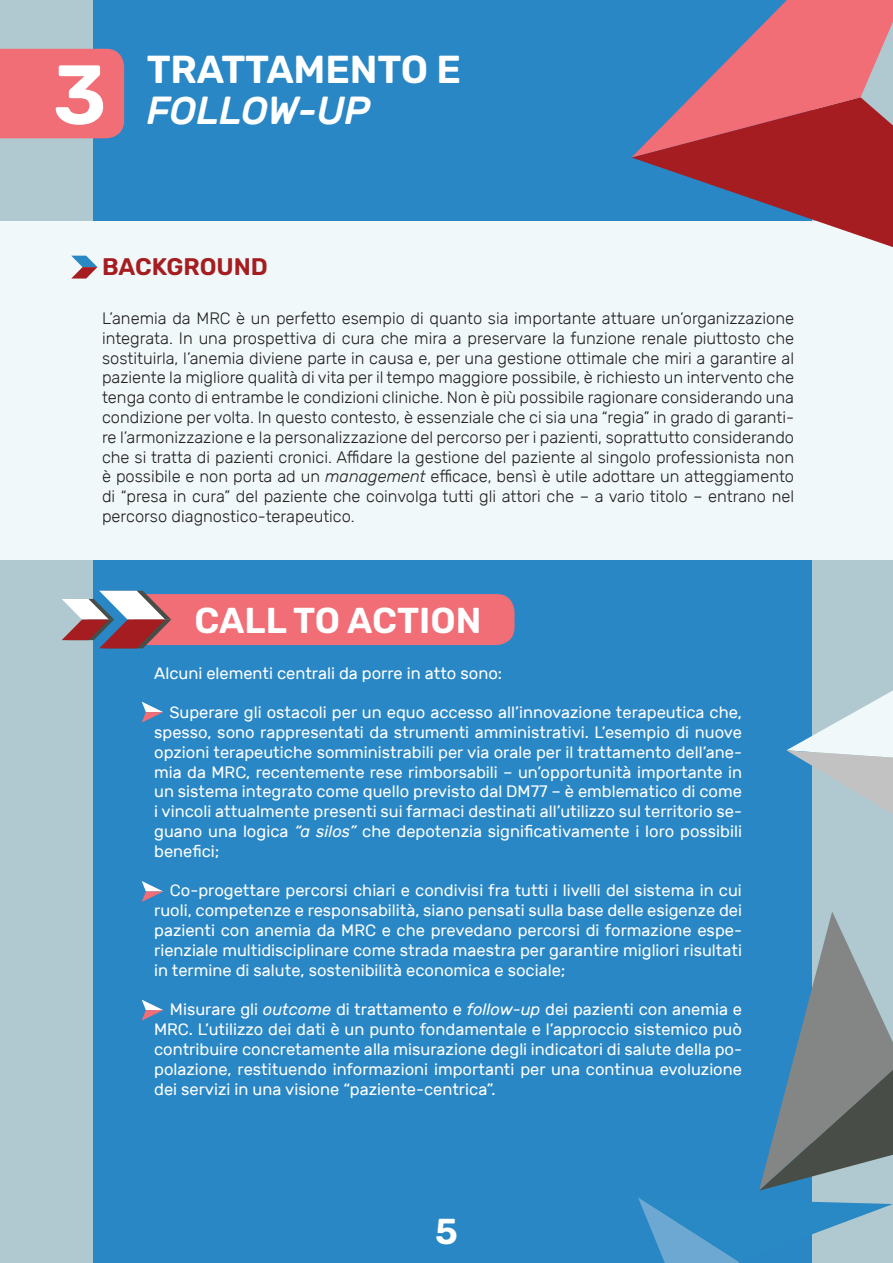
<style>
.page{position:relative;width:893px;height:1263px;background:#b0c9d0}
.page>*{position:absolute;margin:0;border:0;box-sizing:border-box;transform-origin:0 0}
.t1{font:600 83.7px "Rubik";color:#fff}
.t2{font:600 39px "Rubik";letter-spacing:-.005em;color:#fff}
.t3{font:italic 500 39px "Rubik";letter-spacing:-.01em;color:#fff}
.t4{font:600 36px "Rubik";color:#fff}
.t5{font:italic 500 24px "Rubik";color:#fff}
.t6{font:600 24px "Rubik";color:#a51d20}
.t7{font:16.5px/19.8px "Rubik";color:#fff;text-align:justify}
.t8{font:300 16.5px/19.8px "Rubik";color:#231f20;text-align:justify}
.s1{font-style:italic}
</style>
<div class="page">
<div style="left:94px;top:0;width:718px;height:1263px;background:#2987c5"></div>
<div style="left:0;top:221px;width:893px;height:338px;background:#f0f8f9"></div>
<svg style="left:631px;top:0;width:262px;height:247px"></svg>
<svg style="left:638px;top:1197px;width:255px;height:66px"></svg>
<svg style="left:759px;top:912px;width:134px;height:279px"></svg>
<svg style="left:786px;top:690px;width:107px;height:124px"></svg>
<div style="left:0;top:49px;width:124px;height:89px;background:#f16e77"></div>
<svg style="left:71px;top:256px;width:26px;height:23px"></svg>
<svg style="left:62px;top:591px;width:452px;height:57px;background:#cf7785"></svg>
<svg style="left:142px;top:702px;width:21px;height:21px"></svg>
<svg style="left:142px;top:881px;width:21px;height:21px"></svg>
<svg style="left:142px;top:1000px;width:21px;height:20px"></svg>
<p class="t1" style="left:53px;top:48px;width:55px">3</p>
<p class="t2" style="left:147px;top:48px;width:316px">TRATTAMENTO E</p>
<p class="t3" style="left:147px;top:88px;width:225px">FOLLOW-UP</p>
<p class="t6" style="left:102px;top:254px;width:167px">BACKGROUND</p>
<p class="t8" style="left:102px;top:309px;width:694px">L’anemia da MRC è un perfetto esempio di quanto sia importante attuare un’organizzazione integrata. In una prospettiva di cura che mira a preservare la funzione renale piuttosto che sostituirla, l’anemia diviene parte in causa e, per una gestione ottimale che miri a garantire al paziente la migliore qualità di vita per il tempo maggiore possibile, è richiesto un intervento che tenga conto di entrambe le condizioni cliniche. Non è più possibile ragionare considerando una condizione per volta. In questo contesto, è essenziale che ci sia una “regia” in grado di garanti&shy;re l’armonizzazione e la personalizzazione del percorso per i pazienti, soprattutto considerando che si tratta di pazienti cronici. Affidare la gestione del paziente al singolo professionista non è possibile e non porta ad un <span class="s1">management</span> efficace, bensì è utile adottare un atteggiamento di “presa in cura” del paziente che coinvolga tutti gli attori che – a vario titolo – entrano nel percorso diagnostico-terapeutico.</p>
<p class="t4" style="left:195px;top:600px;width:288px">CALL TO ACTION</p>
<p class="t5" style="left:154px;top:617px;width:190px">CALL TO ACTION</p>
<p class="t7" style="left:154px;top:663px;width:349px">Alcuni elementi centrali da porre in atto sono:</p>
<p class="t7" style="left:154px;top:703px;width:589px;text-indent:15px">Superare gli ostacoli per un equo accesso all’innovazione terapeutica che, spesso, sono rappresentati da strumenti amministrativi. L’esempio di nuove opzioni terapeutiche somministrabili per via orale per il trattamento dell’ane&shy;mia da MRC, recentemente rese rimborsabili – un’opportunità importante in un sistema integrato come quello previsto dal DM77 – è emblematico di come i vincoli attualmente presenti sui farmaci destinati all’utilizzo sul territorio se&shy;guano una logica <span class="s1">“a silos”</span> che depotenzia significativamente i loro possibili benefici;</p>
<p class="t7" style="left:154px;top:881px;width:589px;text-indent:16px">Co-progettare percorsi chiari e condivisi fra tutti i livelli del sistema in cui ruoli, competenze e responsabilità, siano pensati sulla base delle esigenze dei pazienti con anemia da MRC e che prevedano percorsi di formazione espe&shy;rienziale multidisciplinare come strada maestra per garantire migliori risultati in termine di salute, sostenibilità economica e sociale;</p>
<p class="t7" style="left:154px;top:1000px;width:589px">• Misurare gli <span class="s1">outcome</span> di trattamento e <span class="s1">follow-up</span> dei pazienti con anemia e MRC. L’utilizzo dei dati è un punto fondamentale e l’approccio sistemico può contribuire concretamente alla misurazione degli indicatori di salute della po&shy;polazione, restituendo informazioni importanti per una continua evoluzione dei servizi in una visione “paziente-centrica”.</p>
<h3 class="t4" style="left:435px;top:1194px;width:24px">5</h3>
<p class="t4" style="left:435px;top:1211px;width:24px">5</p>
</div>
